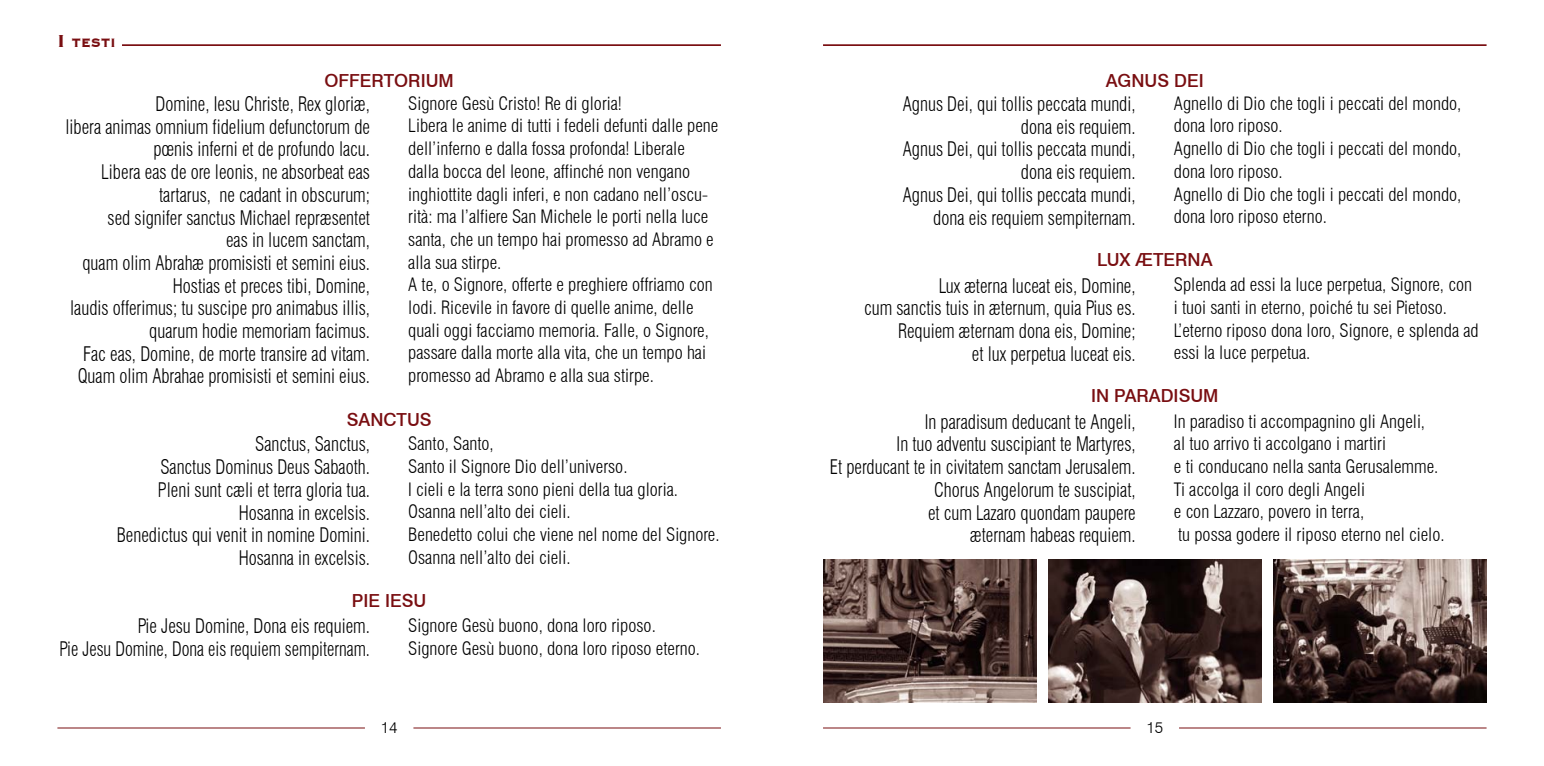
<style>
.page{position:relative;width:1544px;height:766px;background:#fff}
.page>*{position:absolute;margin:0;border:0;box-sizing:border-box;transform-origin:0 0}
.t1{font:300 condensed 19.57px/22.7px "Swiss 721 BT";color:#000;text-align:right;scale:.92 1}
.t2{font:300 condensed 18px/22.7px "Swiss 721 BT";color:#000}
.t3{font:500 18px "Swiss 721 BT";color:#790e11}
.t4{font:800 15.75px "Copperplate Gothic BT";color:#790e11;scale:.93 1}
.t5{font:300 15.75px "Swiss 721 BT";color:#000}
.s1{font-size:22.5px}
</style>
<div class="page">
<hr style="left:122px;top:44px;width:599px;height:2px;background:#790e11">
<hr style="left:823px;top:44px;width:663px;height:2px;background:#790e11">
<img style="left:823px;top:559px;width:213px;height:143px">
<img style="left:1273px;top:559px;width:213px;height:143px">
<img style="left:1048px;top:559px;width:213px;height:143px">
<hr style="left:1179px;top:727px;width:307px;height:1px;background:#790e11">
<hr style="left:823px;top:727px;width:307px;height:1px;background:#790e11">
<hr style="left:413px;top:727px;width:308px;height:1px;background:#790e11">
<hr style="left:57px;top:727px;width:308px;height:1px;background:#790e11">
<p class="t4" style="left:57px;top:34px;width:64px"><span class="s1">I</span> testi</p>
<p class="t3" style="left:324px;top:70px;width:131px">OFFERTORIUM</p>
<p class="t3" style="left:1105px;top:70px;width:99px">AGNUS DEI</p>
<p class="t1" style="left:65px;top:92px;width:333px">Domine, Iesu Christe, Rex gloriæ,<br>libera animas omnium fidelium defunctorum de pœnis inferni et de profundo lacu.<br>Libera eas de ore leonis, ne absorbeat eas tartarus, ne cadant in obscurum;<br>sed signifer sanctus Michael repræsentet<br>eas in lucem sanctam,<br>quam olim Abrahæ promisisti et semini eius.<br>Hostias et preces tibi, Domine,<br>laudis offerimus; tu suscipe pro animabus illis, quarum hodie memoriam facimus.<br>Fac eas, Domine, de morte transire ad vitam.<br>Quam olim Abrahae promisisti et semini eius.</p>
<p class="t2" style="left:408px;top:92px;width:312px">Signore Gesù Cristo! Re di gloria!<br>Libera le anime di tutti i fedeli defunti dalle pene dell’inferno e dalla fossa profonda! Liberale dalla bocca del leone, affinché non vengano inghiottite dagli inferi, e non cadano nell’oscu&shy;rità: ma l’alfiere San Michele le porti nella luce santa, che un tempo hai promesso ad Abramo e alla sua stirpe.<br>A te, o Signore, offerte e preghiere offriamo con lodi. Ricevile in favore di quelle anime, delle quali oggi facciamo memoria. Falle, o Signore, passare dalla morte alla vita, che un tempo hai promesso ad Abramo e alla sua stirpe.</p>
<p class="t3" style="left:347px;top:408px;width:86px">SANCTUS</p>
<p class="t1" style="left:117px;top:433px;width:277px">Sanctus, Sanctus,<br>Sanctus Dominus Deus Sabaoth.<br>Pleni sunt cæli et terra gloria tua.<br>Hosanna in excelsis.<br>Benedictus qui venit in nomine Domini.<br>Hosanna in excelsis.</p>
<p class="t2" style="left:408px;top:432px;width:313px">Santo, Santo,<br>Santo il Signore Dio dell’universo.<br>I cieli e la terra sono pieni della tua gloria.<br>Osanna nell’alto dei cieli.<br>Benedetto colui che viene nel nome del Signore.<br>Osanna nell’alto dei cieli.</p>
<p class="t3" style="left:352px;top:590px;width:76px">PIE IESU</p>
<p class="t1" style="left:60px;top:614px;width:339px">Pie Jesu Domine, Dona eis requiem.<br>Pie Jesu Domine, Dona eis requiem sempiternam.</p>
<p class="t2" style="left:408px;top:613px;width:293px">Signore Gesù buono, dona loro riposo.<br>Signore Gesù buono, dona loro riposo eterno.</p>
<p class="t1" style="left:903px;top:92px;width:254px">Agnus Dei, qui tollis peccata mundi, dona eis requiem.<br>Agnus Dei, qui tollis peccata mundi, dona eis requiem.<br>Agnus Dei, qui tollis peccata mundi, dona eis requiem sempiternam.</p>
<p class="t2" style="left:1174px;top:92px;width:289px">Agnello di Dio che togli i peccati del mondo, dona loro riposo.<br>Agnello di Dio che togli i peccati del mondo, dona loro riposo.<br>Agnello di Dio che togli i peccati del mondo, dona loro riposo eterno.</p>
<p class="t3" style="left:1097px;top:249px;width:117px">LUX ÆTERNA</p>
<p class="t1" style="left:864px;top:274px;width:296px">Lux æterna luceat eis, Domine,<br>cum sanctis tuis in æternum, quia Pius es.<br>Requiem æternam dona eis, Domine;<br>et lux perpetua luceat eis.</p>
<p class="t2" style="left:1174px;top:273px;width:306px">Splenda ad essi la luce perpetua, Signore, con i tuoi santi in eterno, poiché tu sei Pietoso.<br>L’eterno riposo dona loro, Signore, e splenda ad essi la luce perpetua.</p>
<p class="t3" style="left:1091px;top:384px;width:129px">IN PARADISUM</p>
<p class="t1" style="left:830px;top:410px;width:334px">In paradisum deducant te Angeli,<br>In tuo adventu suscipiant te Martyres,<br>Et perducant te in civitatem sanctam Jerusalem.<br>Chorus Angelorum te suscipiat,<br>et cum Lazaro quondam paupere<br>æternam habeas requiem.</p>
<p class="t2" style="left:1174px;top:409px;width:272px">In paradiso ti accompagnino gli Angeli,<br>al tuo arrivo ti accolgano i martiri<br>e ti conducano nella santa Gerusalemme.<br>Ti accolga il coro degli Angeli<br>e con Lazzaro, povero in terra,<br>tu possa godere il riposo eterno nel cielo.</p>
<p class="t5" style="left:381px;top:718px;width:18px">14</p>
<p class="t5" style="left:1146px;top:718px;width:18px">15</p>
</div>
